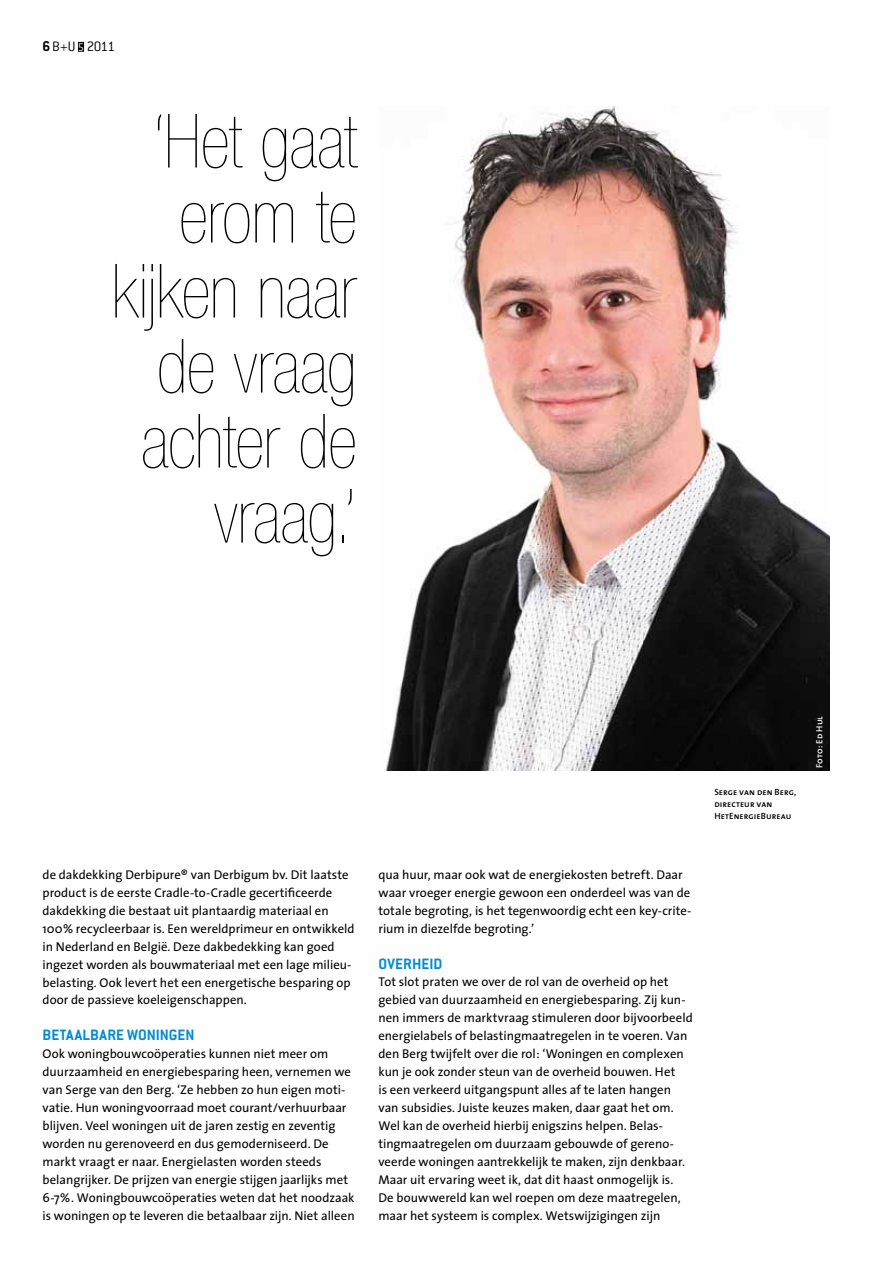
<style>
.page{position:relative;width:893px;height:1263px;background:#fff}
.page>*{position:absolute;margin:0;border:0;box-sizing:border-box;transform-origin:0 0}
.t1{font:900 condensed 75px/75px "Helvetica Neue";letter-spacing:-.01em;color:#000;text-align:right}
.t2{font:700 16.5px "Conduit ITC";letter-spacing:.015em;color:#008bd2}
.t3{font:300 15px "Conduit ITC";color:#000}
.t4{font:12.75px/18px "The Sans";color:#000}
.t5{font:9px/12px "The Sans Semi Bold Caps";letter-spacing:.01em;color:#000}
.t6{font:9px "The Sans Semi Bold Caps";letter-spacing:.015em;color:#fff}
.s1{font-weight:700;font-size:15.6px}
.s2{font-size:12px;color:#fff}
</style>
<div class="page">
<img style="left:385px;top:106px;width:444px;height:665px">
<div style="left:78px;top:42px;width:6px;height:10px;background:#000"></div>
<p class="t3" style="left:43px;top:39px;width:74px"><span class="s1">6</span>B+U <span class="s2">5</span> 2011</p>
<h1 class="t1" style="left:112px;top:103px;width:247px">‘Het gaat erom te kijken naar de vraag achter de vraag.’</h1>
<p class="t4" style="left:43px;top:865px;width:314px">de dakdekking Derbipure® van Derbigum bv. Dit laatste product is de eerste Cradle-to-Cradle gecertificeerde dakdekking die bestaat uit plantaardig materiaal en 100% recycleerbaar is. Een wereldprimeur en ontwikkeld in Nederland en België. Deze dakbedekking kan goed ingezet worden als bouwmateriaal met een lage milieu&shy;belasting. Ook levert het een energetische besparing op door de passieve koeleigenschappen.</p>
<p class="t2" style="left:43px;top:1025px;width:151px">BETAALBARE WONINGEN</p>
<p class="t4" style="left:43px;top:1045px;width:314px">Ook woningbouwcoöperaties kunnen niet meer om duurzaamheid en energiebesparing heen, vernemen we van Serge van den Berg. ‘Ze hebben zo hun eigen moti&shy;vatie. Hun woningvoorraad moet courant/verhuurbaar blijven. Veel woningen uit de jaren zestig en zeventig worden nu gerenoveerd en dus gemoderniseerd. De markt vraagt er naar. Energielasten worden steeds belangrijker. De prijzen van energie stijgen jaarlijks met 6-7%. Woningbouwcoöperaties weten dat het noodzaak is woningen op te leveren die betaalbaar zijn. Niet alleen</p>
<p class="t4" style="left:378px;top:865px;width:315px">qua huur, maar ook wat de energiekosten betreft. Daar waar vroeger energie gewoon een onderdeel was van de totale begroting, is het tegenwoordig echt een key-crite&shy;rium in diezelfde begroting.’</p>
<p class="t2" style="left:378px;top:954px;width:63px">OVERHEID</p>
<p class="t4" style="left:378px;top:973px;width:316px">Tot slot praten we over de rol van de overheid op het gebied van duurzaamheid en energiebesparing. Zij kun&shy;nen immers de marktvraag stimuleren door bijvoorbeeld energielabels of belastingmaatregelen in te voeren. Van den Berg twijfelt over die rol: ‘Woningen en complexen kun je ook zonder steun van de overheid bouwen. Het<br>is een verkeerd uitgangspunt alles af te laten hangen van subsidies. Juiste keuzes maken, daar gaat het om.<br>Wel kan de overheid hierbij enigszins helpen. Belas&shy;tingmaatregelen om duurzaam gebouwde of gereno&shy;veerde woningen aantrekkelijk te maken, zijn denkbaar.<br>Maar uit ervaring weet ik, dat dit haast onmogelijk is.<br>De bouwwereld kan wel roepen om deze maatregelen, maar het systeem is complex. Wetswijzigingen zijn</p>
<p class="t5" style="left:714px;top:786px;width:84px">Serge van den Berg, directeur van<br>HetEnergieBureau</p>
<p class="t6" style="left:812px;top:768px;width:53px;rotate:-90deg">Foto: Ed Hul</p>
</div>
